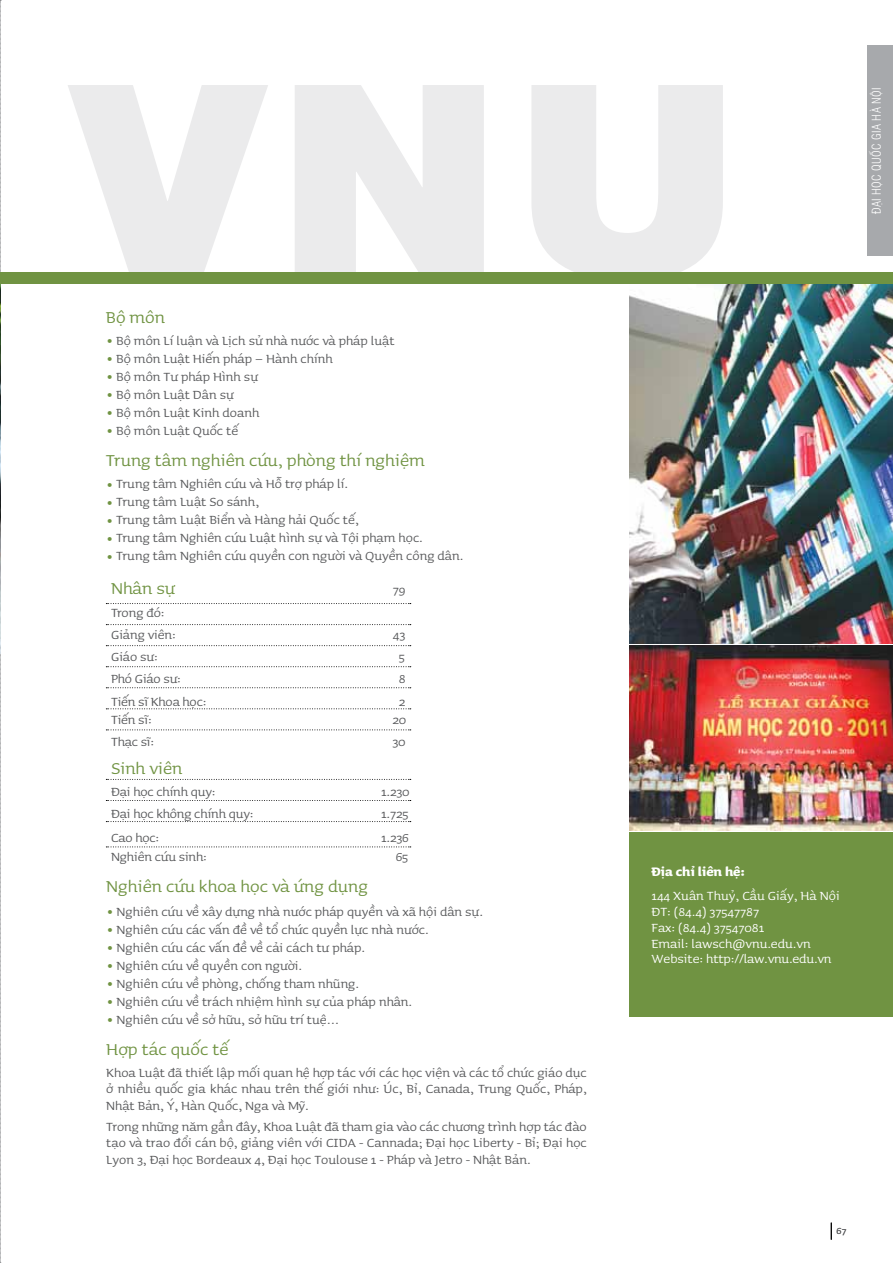
<style>
.page{position:relative;width:893px;height:1263px;background:#fff}
.page>*{position:absolute;margin:0;border:0;box-sizing:border-box;transform-origin:0 0}
.t1{font:21px "Oxydesign SR";color:#709342}
.t2{font:15.75px/16.5px "Oxydesign SR";color:#58595b;text-align:justify}
.t3{font:15.75px/15.8px "Oxydesign SR";color:#fff}
.t4{font:15.75px "Oxydesign SR Bold";color:#fff}
.t5{font:12px "Oxydesign S721 C Light";letter-spacing:.03em;color:#fff}
.t6{font:12px "Oxydesign SR";color:#58595b}
</style>
<div class="page">
<svg style="left:68px;top:85px;width:655px;height:187px;fill:#ebebec"></svg>
<div style="left:867px;top:46px;width:26px;height:210px;background:#a7a9ac"></div>
<svg style="left:0;top:0;width:1px;height:1263px"></svg>
<svg style="left:831px;top:1222px;width:1px;height:18px"></svg>
<img style="left:629px;top:645px;width:264px;height:185px">
<div style="left:629px;top:832px;width:264px;height:185px;background:#709342"></div>
<img style="left:629px;top:283px;width:264px;height:360px">
<img style="left:0;top:279px;width:1px;height:374px">
<hr style="left:0;top:277px;width:893px;height:2px;background:#709342">
<div style="left:1px;top:272px;width:892px;height:11px;background:#709342"></div>
<svg style="left:106px;top:821px;width:305px;height:1px"></svg>
<svg style="left:106px;top:779px;width:305px;height:1px"></svg>
<svg style="left:106px;top:846px;width:305px;height:1px"></svg>
<svg style="left:106px;top:800px;width:305px;height:1px"></svg>
<svg style="left:106px;top:603px;width:305px;height:1px"></svg>
<svg style="left:106px;top:666px;width:305px;height:1px"></svg>
<svg style="left:106px;top:729px;width:305px;height:1px"></svg>
<svg style="left:106px;top:687px;width:305px;height:1px"></svg>
<svg style="left:106px;top:708px;width:305px;height:1px"></svg>
<svg style="left:106px;top:624px;width:305px;height:1px"></svg>
<svg style="left:106px;top:645px;width:305px;height:1px"></svg>
<h1 class="t1" style="left:106px;top:305px;width:61px">Bộ môn</h1>
<p class="t2" style="left:106px;top:332px;width:290px"><sub>•</sub> Bộ môn Lí luận và Lịch sử nhà nước và pháp luật</p>
<p class="t2" style="left:106px;top:350px;width:228px"><sub>•</sub> Bộ môn Luật Hiến pháp – Hành chính</p>
<p class="t2" style="left:106px;top:368px;width:154px"><sub>•</sub> Bộ môn Tư pháp Hình sự</p>
<p class="t2" style="left:106px;top:386px;width:130px"><sub>•</sub> Bộ môn Luật Dân sự</p>
<p class="t2" style="left:106px;top:404px;width:155px"><sub>•</sub> Bộ môn Luật Kinh doanh</p>
<p class="t2" style="left:106px;top:422px;width:134px"><sub>•</sub> Bộ môn Luật Quốc tế</p>
<h1 class="t1" style="left:106px;top:448px;width:320px">Trung tâm nghiên cứu, phòng thí nghiệm</h1>
<p class="t2" style="left:106px;top:475px;width:244px"><sub>•</sub> Trung tâm Nghiên cứu và Hỗ trợ pháp lí.</p>
<p class="t2" style="left:106px;top:493px;width:155px"><sub>•</sub> Trung tâm Luật So sánh,</p>
<p class="t2" style="left:106px;top:511px;width:254px"><sub>•</sub> Trung tâm Luật Biển và Hàng hải Quốc tế,</p>
<p class="t2" style="left:106px;top:529px;width:318px"><sub>•</sub> Trung tâm Nghiên cứu Luật hình sự và Tội phạm học.</p>
<p class="t2" style="left:106px;top:547px;width:359px"><sub>•</sub> Trung tâm Nghiên cứu quyền con người và Quyền công dân.</p>
<h1 class="t1" style="left:111px;top:576px;width:66px">Nhân sự</h1>
<p class="t2" style="left:393px;top:581px;width:14px">79</p>
<p class="t2" style="left:111px;top:601px;width:66px;line-height:22.2px">Trong đó:<br>Giảng viên:</p>
<p class="t2" style="left:393px;top:626px;width:14px">43</p>
<p class="t2" style="left:111px;top:648px;width:48px">Giáo sư:</p>
<p class="t2" style="left:399px;top:648px;width:8px">5</p>
<p class="t2" style="left:111px;top:670px;width:71px">Phó Giáo sư:</p>
<p class="t2" style="left:399px;top:670px;width:8px">8</p>
<p class="t2" style="left:111px;top:693px;width:97px">Tiến sĩ Khoa học:</p>
<p class="t2" style="left:399px;top:693px;width:8px">2</p>
<p class="t2" style="left:111px;top:711px;width:42px">Tiến sĩ:</p>
<p class="t2" style="left:392px;top:711px;width:15px">20</p>
<p class="t2" style="left:111px;top:733px;width:44px">Thạc sĩ:</p>
<p class="t2" style="left:392px;top:733px;width:15px">30</p>
<h1 class="t1" style="left:111px;top:756px;width:73px">Sinh viên</h1>
<p class="t2" style="left:111px;top:783px;width:106px">Đại học chính quy:</p>
<p class="t2" style="left:381px;top:783px;width:30px">1.230</p>
<p class="t2" style="left:111px;top:805px;width:144px">Đại học không chính quy:</p>
<p class="t2" style="left:381px;top:805px;width:29px">1.725</p>
<p class="t2" style="left:111px;top:829px;width:50px">Cao học:</p>
<p class="t2" style="left:381px;top:829px;width:29px">1.236</p>
<p class="t2" style="left:111px;top:848px;width:97px">Nghiên cứu sinh:</p>
<p class="t2" style="left:396px;top:848px;width:14px">65</p>
<h1 class="t1" style="left:106px;top:874px;width:263px">Nghiên cứu khoa học và ứng dụng</h1>
<p class="t2" style="left:106px;top:903px;width:378px"><sub>•</sub> Nghiên cứu về xây dựng nhà nước pháp quyền và xã hội dân sự.</p>
<p class="t2" style="left:106px;top:921px;width:324px"><sub>•</sub> Nghiên cứu các vấn đề về tổ chức quyền lực nhà nước.</p>
<p class="t2" style="left:106px;top:939px;width:260px"><sub>•</sub> Nghiên cứu các vấn đề về cải cách tư pháp.</p>
<p class="t2" style="left:106px;top:957px;width:197px"><sub>•</sub> Nghiên cứu về quyền con người.</p>
<p class="t2" style="left:106px;top:975px;width:254px"><sub>•</sub> Nghiên cứu về phòng, chống tham nhũng.</p>
<p class="t2" style="left:106px;top:993px;width:307px"><sub>•</sub> Nghiên cứu về trách nhiệm hình sự của pháp nhân.</p>
<p class="t2" style="left:106px;top:1011px;width:234px"><sub>•</sub> Nghiên cứu về sở hữu, sở hữu trí tuệ…</p>
<h1 class="t1" style="left:106px;top:1036px;width:124px">Hợp tác quốc tế</h1>
<p class="t2" style="left:106px;top:1064px;width:482px">Khoa Luật đã thiết lập mối quan hệ hợp tác với các học viện và các tổ chức giáo dục ở nhiều quốc gia khác nhau trên thế giới như: Úc, Bỉ, Canada, Trung Quốc, Pháp, Nhật Bản, Ý, Hàn Quốc, Nga và Mỹ.</p>
<p class="t2" style="left:106px;top:1118px;width:482px">Trong những năm gần đây, Khoa Luật đã tham gia vào các chương trình hợp tác đào tạo và trao đổi cán bộ, giảng viên với CIDA - Cannada; Đại học Liberty - Bỉ; Đại học Lyon 3, Đại học Bordeaux 4, Đại học Toulouse 1 - Pháp và Jetro - Nhật Bản.</p>
<p class="t5" style="left:869px;top:214px;width:128px;rotate:-90deg">đại học quốc gia hà nội</p>
<p class="t4" style="left:651px;top:861px;width:95px">Địa chỉ liên hệ:</p>
<p class="t3" style="left:651px;top:888px;width:190px">144 Xuân Thuỷ, Cầu Giấy, Hà Nội<br>ĐT: (84.4) 37547787<br>Fax: (84.4) 37547081<br>Email: lawsch@vnu.edu.vn<br>Website: http://law.vnu.edu.vn</p>
<p class="t6" style="left:837px;top:1224px;width:11px">67</p>
</div>
